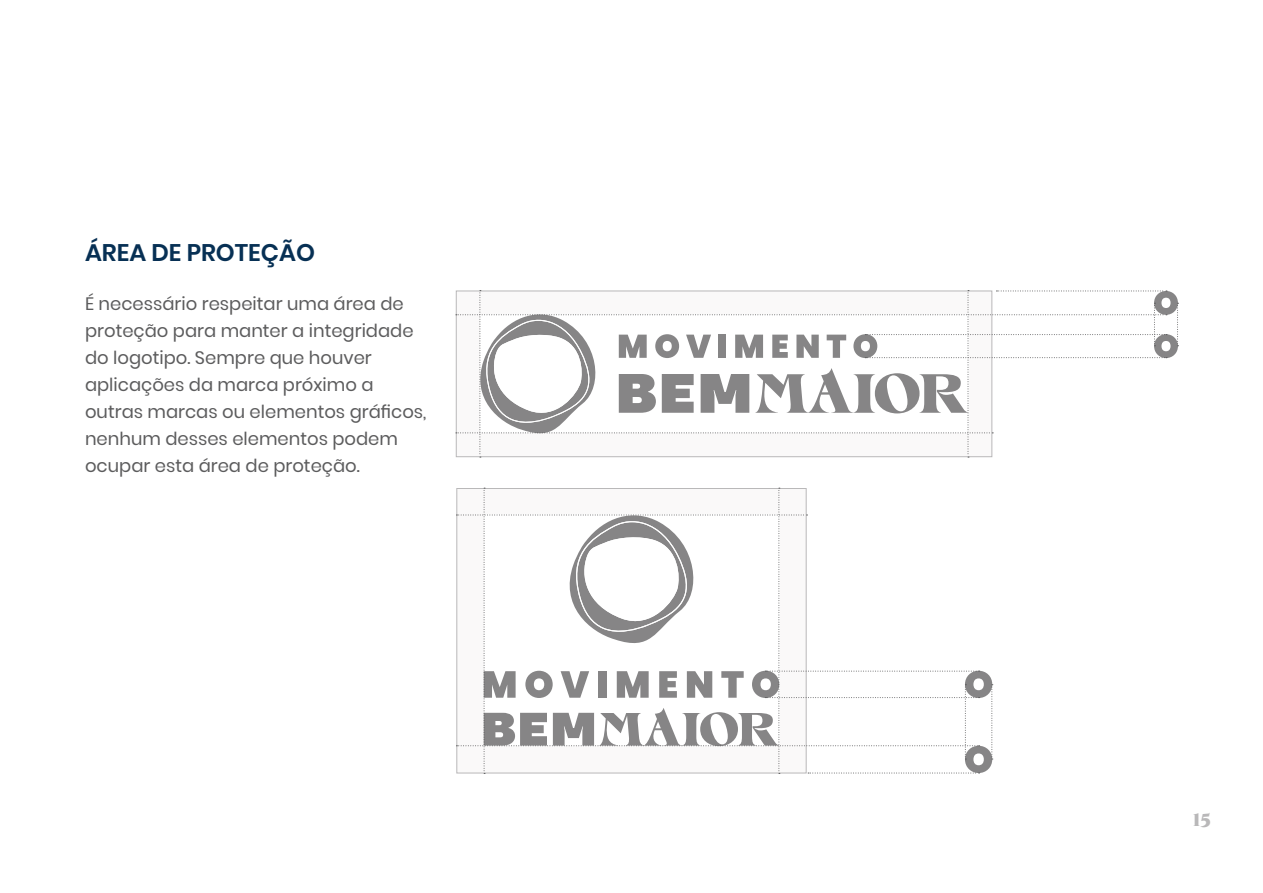
<style>
.page{position:relative;width:1263px;height:893px;background:#fff}
.page>*{position:absolute;margin:0;border:0;box-sizing:border-box;transform-origin:0 0}
.t1{font:600 24px "Poppins";color:#073054}
.t2{font:18px/27px "Poppins";color:#5c5c5d}
.t3{font:900 18px "Cinzel";color:#b9b8b9}
</style>
<div class="page">
<svg style="left:456px;top:290px;width:722px;height:168px"></svg>
<svg style="left:456px;top:488px;width:537px;height:286px"></svg>
<h1 class="t1" style="left:85px;top:239px;width:231px">ÁREA DE PROTEÇÃO</h1>
<p class="t2" style="left:85px;top:290px;width:343px">É necessário respeitar uma área de proteção para manter a integridade do logotipo. Sempre que houver aplicações da marca próximo a outras marcas ou elementos gráficos, nenhum desses elementos podem ocupar esta área de proteção.</p>
<p class="t3" style="left:1193px;top:808px;width:20px">15</p>
</div>
